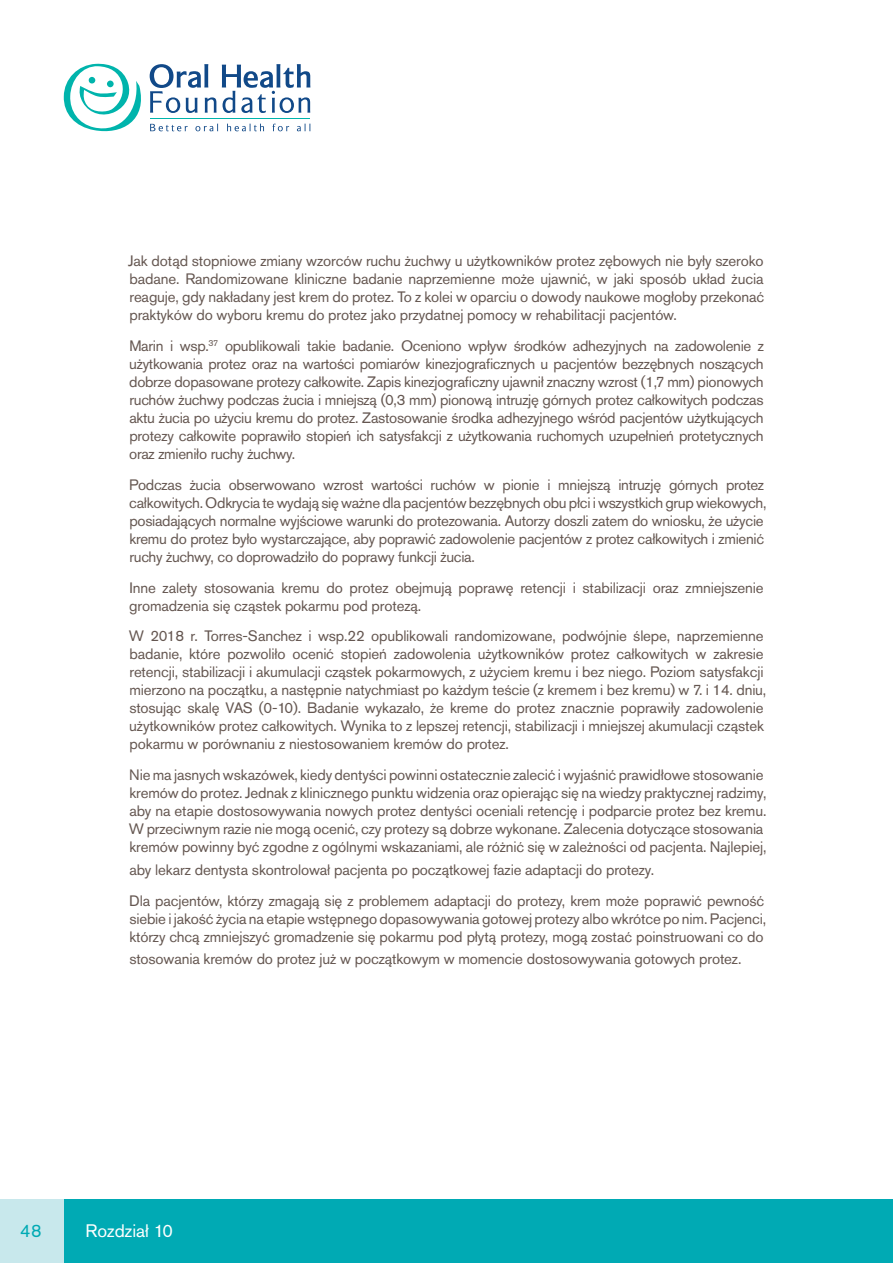
<style>
.page{position:relative;width:893px;height:1263px;background:#fff}
.page>*{position:absolute;margin:0;border:0;box-sizing:border-box;transform-origin:0 0}
.OHF_Header{font:18px "Akzidenz Grotesk Pro";color:#fff}
.t1{font:18px "Akzidenz Grotesk Pro";color:#00aab4}
.OHF_Body_Copy{font:15px/18px "Akzidenz Grotesk Pro";letter-spacing:-.01em;color:#655751}
</style>
<div class="page">
<svg style="left:64px;top:64px;width:246px;height:67px"></svg>
<hr style="left:150px;top:118px;width:160px;height:1px;background:#00b4ac">
<div style="left:0;top:1199px;width:893px;height:64px;background:#00aab4"></div>
<div style="left:0;top:1199px;width:63px;height:64px;background:#c8e8ec"></div>
<p class="OHF_Body_Copy" style="left:128px;top:252px;width:638px;text-align:justify">Jak dotąd stopniowe zmiany wzorców ruchu żuchwy u użytkowników protez zębowych nie były szeroko badane. Randomizowane kliniczne badanie naprzemienne może ujawnić, w jaki sposób układ żucia reaguje, gdy nakładany jest krem do protez. To z kolei w oparciu o dowody naukowe mogłoby przekonać praktyków do wyboru kremu do protez jako przydatnej pomocy w rehabilitacji pacjentów.</p>
<p class="OHF_Body_Copy" style="left:129px;top:337px;width:636px;text-align:justify">Marin i wsp.<sup>37</sup> opublikowali takie badanie. Oceniono wpływ środków adhezyjnych na zadowolenie z użytkowania protez oraz na wartości pomiarów kinezjograficznych u pacjentów bezzębnych noszących dobrze dopasowane protezy całkowite. Zapis kinezjograficzny ujawnił znaczny wzrost (1,7 mm) pionowych ruchów żuchwy podczas żucia i mniejszą (0,3 mm) pionową intruzję górnych protez całkowitych podczas aktu żucia po użyciu kremu do protez. Zastosowanie środka adhezyjnego wśród pacjentów użytkujących protezy całkowite poprawiło stopień ich satysfakcji z użytkowania ruchomych uzupełnień protetycznych oraz zmieniło ruchy żuchwy.</p>
<p class="OHF_Body_Copy" style="left:129px;top:476px;width:639px">Podczas żucia obserwowano wzrost wartości ruchów w pionie i mniejszą intruzję górnych protez całkowitych. Odkrycia te wydają się ważne dla pacjentów bezzębnych obu płci i wszystkich grup wiekowych, posiadających normalne wyjściowe warunki do protezowania. Autorzy doszli zatem do wniosku, że użycie kremu do protez było wystarczające, aby poprawić zadowolenie pacjentów z protez całkowitych i zmienić ruchy żuchwy, co doprowadziło do poprawy funkcji żucia.</p>
<p class="OHF_Body_Copy" style="left:129px;top:578px;width:636px">Inne zalety stosowania kremu do protez obejmują poprawę retencji i stabilizacji oraz zmniejszenie gromadzenia się cząstek pokarmu pod protezą.</p>
<p class="OHF_Body_Copy" style="left:129px;top:627px;width:639px">W 2018 r. Torres-Sanchez i wsp.22 opublikowali randomizowane, podwójnie ślepe, naprzemienne badanie, które pozwoliło ocenić stopień zadowolenia użytkowników protez całkowitych w zakresie retencji, stabilizacji i akumulacji cząstek pokarmowych, z użyciem kremu i bez niego. Poziom satysfakcji mierzono na początku, a następnie natychmiast po każdym teście (z kremem i bez kremu) w 7. i 14. dniu, stosując skalę VAS (0-10). Badanie wykazało, że kreme do protez znacznie poprawiły zadowolenie użytkowników protez całkowitych. Wynika to z lepszej retencji, stabilizacji i mniejszej akumulacji cząstek pokarmu w porównaniu z niestosowaniem kremów do protez.</p>
<p class="OHF_Body_Copy" style="left:129px;top:766px;width:639px">Nie ma jasnych wskazówek, kiedy dentyści powinni ostatecznie zalecić i wyjaśnić prawidłowe stosowanie kremów do protez. Jednak z klinicznego punktu widzenia oraz opierając się na wiedzy praktycznej radzimy, aby na etapie dostosowywania nowych protez dentyści oceniali retencję i podparcie protez bez kremu.<br>W przeciwnym razie nie mogą ocenić, czy protezy są dobrze wykonane. Zalecenia dotyczące stosowania kremów powinny być zgodne z ogólnymi wskazaniami, ale różnić się w zależności od pacjenta. Najlepiej,</p>
<p class="OHF_Body_Copy" style="left:129px;top:860px;width:526px">aby lekarz dentysta skontrolował pacjenta po początkowej fazie adaptacji do protezy.</p>
<p class="OHF_Body_Copy" style="left:129px;top:891px;width:639px">Dla pacjentów, którzy zmagają się z problemem adaptacji do protezy, krem może poprawić pewność siebie i jakość życia na etapie wstępnego dopasowywania gotowej protezy albo wkrótce po nim. Pacjenci, którzy chcą zmniejszyć gromadzenie się pokarmu pod płytą protezy, mogą zostać poinstruowani co do</p>
<p class="OHF_Body_Copy" style="left:129px;top:950px;width:614px">stosowania kremów do protez już w początkowym w momencie dostosowywania gotowych protez.</p>
<p class="t1" style="left:20px;top:1218px;width:23px">48</p>
<p class="OHF_Header" style="left:85px;top:1218px;width:89px">Rozdział 10</p>
</div>
